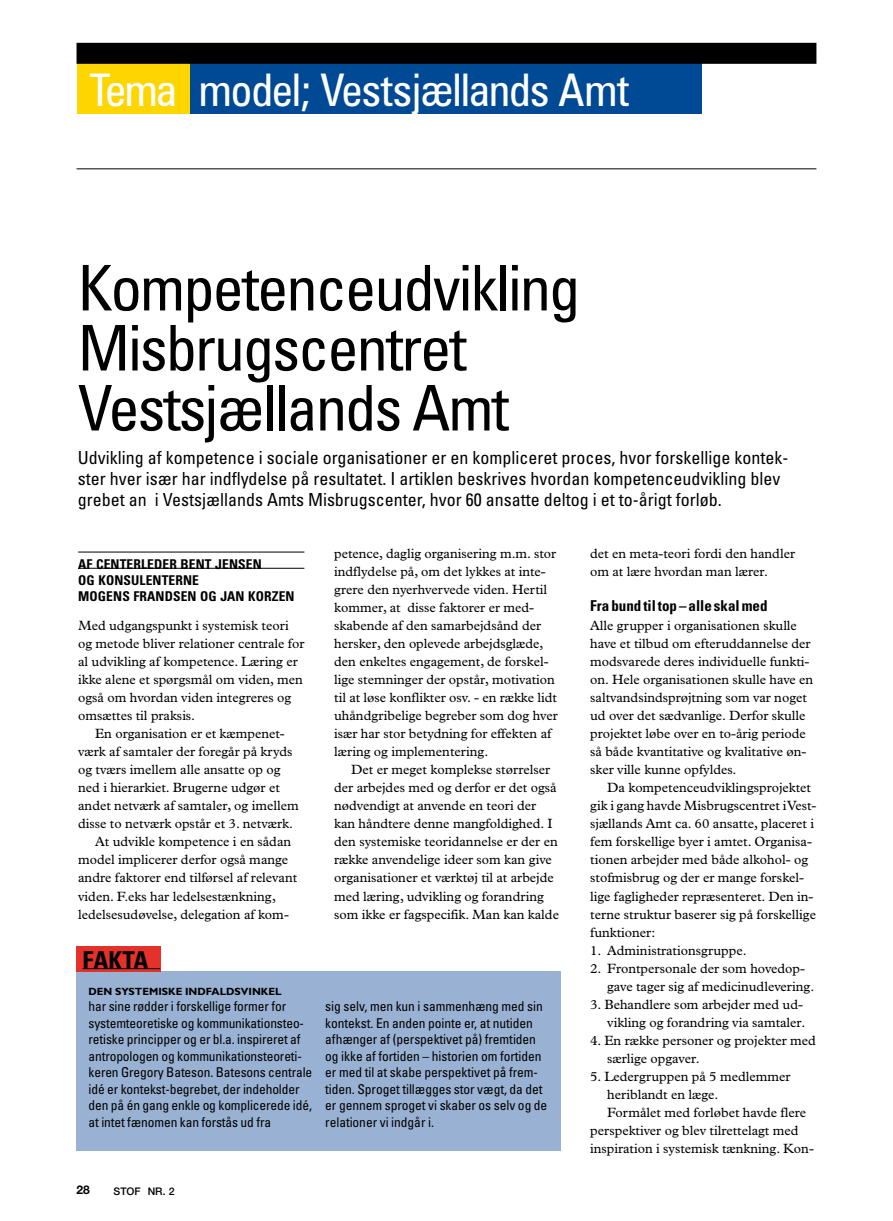
<style>
.page{position:relative;width:893px;height:1221px;background:#fff}
.page>*{position:absolute;margin:0;border:0;box-sizing:border-box;transform-origin:0 0}
.t1{font:condensed 63px/60px "Univers";letter-spacing:-.035em;color:#000}
.t2{font:condensed 45px "Zurich BT";letter-spacing:-.01em;color:#fff}
.t3{font:700 condensed 24.6px "Univers";color:#000}
.t4{font:condensed 18px/21px "Univers";color:#000}
.t5{font:700 condensed 15px "Univers";color:#000}
.t6{font:13.5px/18px "Plantin";color:#000}
.t7{font:condensed 13.5px/16.5px "Univers";letter-spacing:-.01em;color:#000}
.t8{font:700 condensed 13.5px/16.2px "Univers";letter-spacing:.01em;color:#000}
.t9{font:700 12px "Helvetica Neue";color:#000}
.t10{font:700 10.5px "Gill Sans";color:#000}
.t11{font:500 10.5px "Helvetica Neue";color:#000}
</style>
<div class="page">
<hr style="left:77px;top:168px;width:739px;height:1px;background:#000">
<hr style="left:78px;top:551px;width:226px;height:1px;background:#000">
<hr style="left:78px;top:568px;width:226px;height:1px;background:#000">
<div style="left:190px;top:63px;width:512px;height:51px;background:#004a95"></div>
<div style="left:77px;top:63px;width:113px;height:51px;background:#ffd500"></div>
<div style="left:77px;top:971px;width:484px;height:179px;background:#99b1d2"></div>
<div style="left:77px;top:945px;width:84px;height:26px;background:#e4312a"></div>
<hr style="left:83px;top:968px;width:77px;height:1px;background:#000">
<div style="left:77px;top:43px;width:739px;height:21px;background:#000"></div>
<h2 class="t2" style="left:89px;top:62px;width:542px">Tema model; Vestsjællands Amt</h2>
<h1 class="t1" style="left:78px;top:256px;width:504px">Kompetenceudvikling<br>Misbrugscentret<br>Vest-sjællands Amt</h1>
<p class="t4" style="left:78px;top:447px;width:712px">Udvikling af kompetence i sociale organisationer er en kompliceret proces, hvor forskellige kontek&shy;ster hver især har indflydelse på resultatet. I artiklen beskrives hvordan kompetenceudvikling blev grebet an i Vestsjællands Amts Misbrugscenter, hvor 60 ansatte deltog i et to-årigt forløb.</p>
<p class="t8" style="left:78px;top:555px;width:218px">AF CENTERLEDER BENT JENSEN<br>OG KONSULENTERNE<br>MOGENS FRANDSEN OG JAN KORZEN</p>
<p class="t6" style="left:78px;top:616px;width:228px">Med udgangspunkt i systemisk teori og metode bliver relationer centrale for al udvikling af kompetence. Læring er ikke alene et spørgsmål om viden, men også om hvordan viden integreres og omsættes til praksis.</p>
<p class="t6" style="left:95px;top:724px;width:191px">En organisation er et kæmpenet-</p>
<p class="t6" style="left:78px;top:742px;width:216px">værk af samtaler der foregår på kryds</p>
<p class="t6" style="left:78px;top:760px;width:204px">og tværs imellem alle ansatte op og</p>
<p class="t6" style="left:78px;top:778px;width:203px">ned i hierarkiet. Brugerne udgør et</p>
<p class="t6" style="left:78px;top:796px;width:222px">andet netværk af samtaler, og imellem</p>
<p class="t6" style="left:78px;top:814px;width:216px">disse to netværk opstår et 3. netværk.</p>
<p class="t6" style="left:95px;top:832px;width:198px">At udvikle kompetence i en sådan</p>
<p class="t6" style="left:78px;top:850px;width:212px">model implicerer derfor også mange</p>
<p class="t6" style="left:78px;top:868px;width:221px">andre faktorer end tilførsel af relevant</p>
<p class="t6" style="left:78px;top:886px;width:199px">viden. F.eks har ledelsestænkning,</p>
<p class="t6" style="left:78px;top:904px;width:212px">ledelsesudøvelse, delegation af kom-</p>
<h3 class="t3" style="left:83px;top:945px;width:65px">FAKTA</h3>
<p class="t6" style="left:334px;top:544px;width:225px">petence, daglig organisering m.m. stor indflydelse på, om det lykkes at inte&shy;grere den nyerhvervede viden. Hertil kommer, at disse faktorer er med&shy;skabende af den samarbejdsånd der hersker, den oplevede arbejdsglæde, den enkeltes engagement, de forskel&shy;lige stemninger der opstår, motivation til at løse konflikter osv. - en række lidt uhåndgribelige begreber som dog hver især har stor betydning for effekten af læring og implementering.</p>
<p class="t6" style="left:334px;top:760px;width:226px;text-indent:17px">Det er meget komplekse størrelser der arbejdes med og derfor er det også nødvendigt at anvende en teori der kan håndtere denne mangfoldighed. I den systemiske teoridannelse er der en række anvendelige ideer som kan give organisationer et værktøj til at arbejde med læring, udvikling og forandring som ikke er fagspecifik. Man kan kalde</p>
<p class="t10" style="left:89px;top:984px;width:195px">DEN SYSTEMISKE INDFALDSVINKEL</p>
<p class="t7" style="left:89px;top:997px;width:225px">har sine rødder i forskellige former for systemteo-retiske og kommunikationsteo&shy;retiske principper og er bl.a. inspireret af antropologen og kommunikationsteoreti&shy;keren Gregory Bateson. Batesons centrale idé er kontekst-begrebet, der indeholder den på én gang enkle og komplicerede idé, at intet fænomen kan forstås ud fra</p>
<p class="t7" style="left:325px;top:997px;width:224px">sig selv, men kun i sammenhæng med sin kontekst. En anden pointe er, at nutiden afhænger af (perspektivet på) fremtiden og ikke af fortiden – historien om fortiden er med til at skabe perspektivet på frem&shy;tiden. Sproget tillægges stor vægt, da det er gennem sproget vi skaber os selv og de relationer vi indgår i.</p>
<p class="t9" style="left:77px;top:1182px;width:15px">28</p>
<p class="t11" style="left:114px;top:1184px;width:63px">STOF NR. 2</p>
<p class="t6" style="left:590px;top:544px;width:206px">det en meta-teori fordi den handler om at lære hvordan man lærer.</p>
<p class="t5" style="left:590px;top:596px;width:179px">FRA BUND TIL TOP – ALLE SKAL MED</p>
<p class="t6" style="left:590px;top:616px;width:225px">Alle grupper i organisationen skulle have et tilbud om efteruddannelse der modsvarede deres individuelle funkti&shy;on. Hele organisationen skulle have en saltvandsindsprøjtning som var noget ud over det sædvanlige. Derfor skulle projektet løbe over en to-årig periode så både kvantitative og kvalitative øn&shy;sker ville kunne opfyldes.</p>
<p class="t6" style="left:590px;top:778px;width:227px;text-indent:17px">Da kompetenceudviklingsprojektet gik i gang havde Misbrugscentret i Vest&shy;sjællands Amt ca. 60 ansatte, placeret i fem forskellige byer i amtet. Organisa&shy;tionen arbejder med både alkohol- og stofmisbrug og der er mange forskel&shy;lige fagligheder repræsenteret. Den in&shy;terne struktur baserer sig på forskellige funktioner:</p>
<p class="t6" style="left:590px;top:940px;width:158px">1. Administrationsgruppe.</p>
<p class="t6" style="left:607px;top:958px;width:209px;text-indent:-17px">2. Frontpersonale der som hovedop&shy;gave tager sig af medicinudlevering.</p>
<p class="t6" style="left:590px;top:994px;width:217px;text-align:right">3. Behandlere som arbejder med ud&shy;vikling og forandring via samtaler.</p>
<p class="t6" style="left:607px;top:1030px;width:210px;text-indent:-17px">4. En række personer og projekter med særlige opgaver.</p>
<p class="t6" style="left:590px;top:1066px;width:202px">5. Ledergruppen på 5 medlemmer</p>
<p class="t6" style="left:607px;top:1084px;width:113px">heriblandt en læge.</p>
<p class="t6" style="left:607px;top:1102px;width:201px">Formålet med forløbet havde flere</p>
<p class="t6" style="left:590px;top:1120px;width:210px">perspektiver og blev tilrettelagt med</p>
<p class="t6" style="left:590px;top:1138px;width:225px">inspiration i systemisk tænkning. Kon-</p>
</div>
